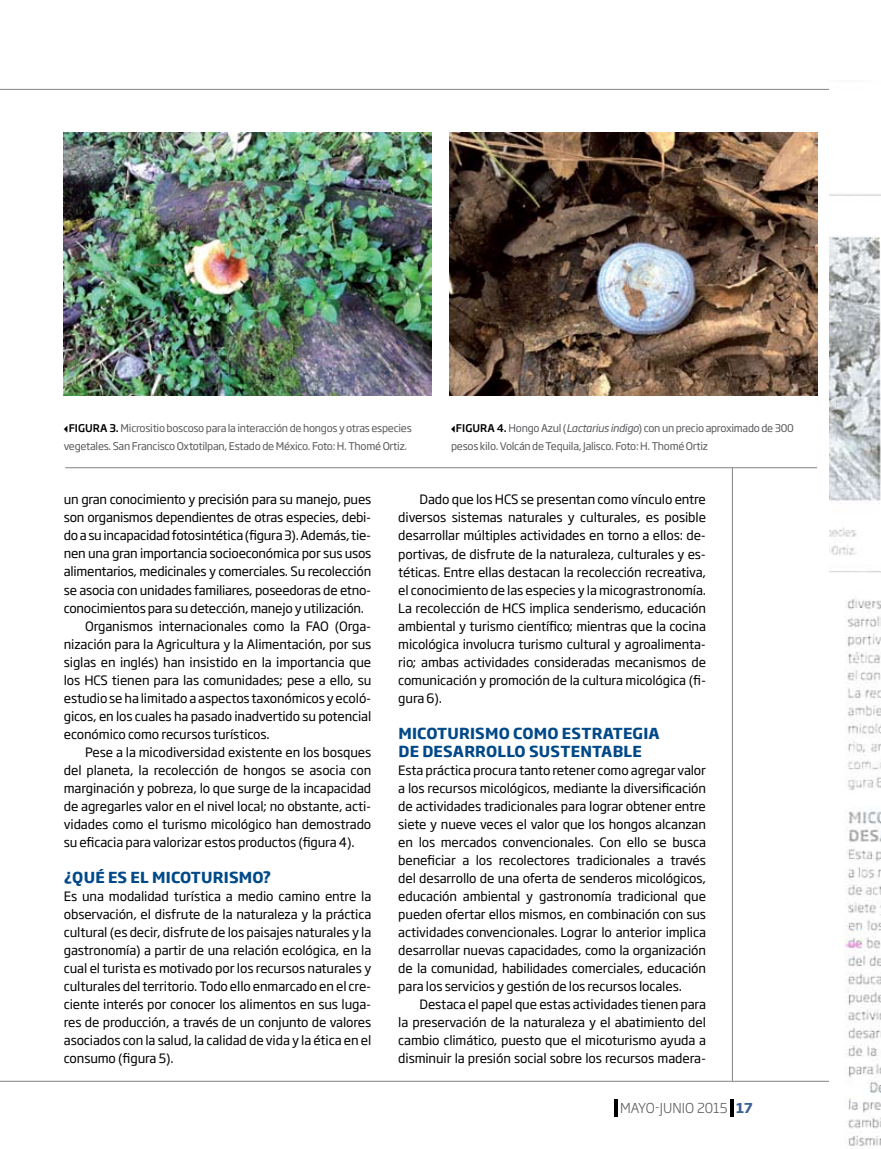
<style>
.page{position:relative;width:881px;height:1149px;background:#fff}
.page>*{position:absolute;margin:0;border:0;box-sizing:border-box;transform-origin:0 0}
.t1{font:700 15px/18px "Soho Gothic Pro";letter-spacing:.015em;color:#004988}
.t2{font:300 13.5px "Soho Gothic Pro";letter-spacing:-.01em;color:#58595b}
.t3{font:12.75px/18px "Soho Gothic Pro";letter-spacing:-.01em;color:#000;text-align:justify}
.t4{font:10.5px/18px "Soho Gothic Pro";letter-spacing:-.025em;color:#58595b}
.s1{font-family:"Fedra Serif A Pro";color:#000}
.s2{font-weight:500;color:#000}
.s3{font-style:italic}
.s4{font-weight:700;color:#3b6098}
</style>
<div class="page">
<hr style="left:0;top:89px;width:880px;height:1px;background:#808285">
<hr style="left:0;top:1080px;width:880px;height:1px;background:#808285">
<hr style="left:731px;top:468px;width:1px;height:612px;background:#808285">
<hr style="left:65px;top:467px;width:751px;height:1px;background:#808285">
<hr style="left:614px;top:1098px;width:3px;height:18px;background:#000">
<hr style="left:730px;top:1098px;width:3px;height:18px;background:#000">
<img style="left:449px;top:133px;width:367px;height:262px">
<img style="left:64px;top:133px;width:367px;height:262px">
<img style="left:828px;top:88px;width:52px;height:1059px">
<p class="t4" style="left:64px;top:419px;width:349px"><span class="s1">◂</span><span class="s2">FIGURA 3.</span> Micrositio boscoso para la interacción de hongos y otras especies vegetales. San Francisco Oxtotilpan, Estado de México. Foto: H. Thomé Ortiz.</p>
<p class="t4" style="left:451px;top:419px;width:344px"><span class="s1">◂</span><span class="s2">FIGURA 4.</span> Hongo Azul (<span class="s3">Lactarius indigo</span>) con un precio aproximado de 300 pesos kilo. Volcán de Tequila, Jalisco. Foto: H. Thomé Ortiz</p>
<p class="t3" style="left:64px;top:490px;width:309px">un gran conocimiento y precisión para su manejo, pues</p>
<p class="t3" style="left:64px;top:508px;width:309px">son organismos dependientes de otras especies, debi-</p>
<p class="t3" style="left:64px;top:526px;width:309px">do a su incapacidad fotosintética (figura 3). Además, tie-</p>
<p class="t3" style="left:64px;top:544px;width:309px">nen una gran importancia socioeconómica por sus usos</p>
<p class="t3" style="left:64px;top:562px;width:309px">alimentarios, medicinales y comerciales. Su recolección</p>
<p class="t3" style="left:64px;top:580px;width:309px">se asocia con unidades familiares, poseedoras de etno-</p>
<p class="t3" style="left:64px;top:598px;width:301px">conocimientos para su detección, manejo y utilización.</p>
<p class="t3" style="left:85px;top:616px;width:287px">Organismos internacionales como la FAO (Orga-</p>
<p class="t3" style="left:64px;top:634px;width:309px">nización para la Agricultura y la Alimentación, por sus</p>
<p class="t3" style="left:64px;top:652px;width:309px">siglas en inglés) han insistido en la importancia que</p>
<p class="t3" style="left:64px;top:670px;width:309px">los HCS tienen para las comunidades; pese a ello, su</p>
<p class="t3" style="left:64px;top:688px;width:309px">estudio se ha limitado a aspectos taxonómicos y ecoló-</p>
<p class="t3" style="left:64px;top:706px;width:309px">gicos, en los cuales ha pasado inadvertido su potencial</p>
<p class="t3" style="left:64px;top:724px;width:207px">económico como recursos turísticos.</p>
<p class="t3" style="left:85px;top:742px;width:287px">Pese a la micodiversidad existente en los bosques</p>
<p class="t3" style="left:64px;top:760px;width:309px">del planeta, la recolección de hongos se asocia con</p>
<p class="t3" style="left:64px;top:778px;width:309px">marginación y pobreza, lo que surge de la incapacidad</p>
<p class="t3" style="left:64px;top:796px;width:309px">de agregarles valor en el nivel local; no obstante, acti-</p>
<p class="t3" style="left:64px;top:814px;width:309px">vidades como el turismo micológico han demostrado</p>
<p class="t3" style="left:64px;top:832px;width:292px">su eficacia para valorizar estos productos (figura 4).</p>
<p class="t1" style="left:64px;top:866px;width:209px">¿QUÉ ES EL MICOTURISMO?</p>
<p class="t3" style="left:64px;top:886px;width:309px">Es una modalidad turística a medio camino entre la observación, el disfrute de la naturaleza y la práctica cultural (es decir, disfrute de los paisajes naturales y la gastronomía) a partir de una relación ecológica, en la cual el turista es motivado por los recursos naturales y culturales del territorio. Todo ello enmarcado en el cre&shy;ciente interés por conocer los alimentos en sus luga&shy;res de producción, a través de un conjunto de valores asociados con la salud, la calidad de vida y la ética en el consumo (figura 5).</p>
<p class="t3" style="left:398px;top:490px;width:309px;text-indent:21px">Dado que los HCS se presentan como vínculo entre diversos sistemas naturales y culturales, es posible desarrollar múltiples actividades en torno a ellos: de&shy;portivas, de disfrute de la naturaleza, culturales y es&shy;téticas. Entre ellas destacan la recolección recreativa, el conocimiento de las especies y la micograstronomía.<br>La recolección de HCS implica senderismo, educación ambiental y turismo científico; mientras que la cocina micológica involucra turismo cultural y agroalimenta&shy;rio; ambas actividades consideradas mecanismos de comunicación y promoción de la cultura micológica (fi&shy;gura 6).</p>
<p class="t1" style="left:398px;top:722px;width:261px">MICOTURISMO COMO ESTRATEGIA<br>DE DESARROLLO SUSTENTABLE</p>
<p class="t3" style="left:398px;top:760px;width:309px">Esta práctica procura tanto retener como agregar valor a los recursos micológicos, mediante la diversificación de actividades tradicionales para lograr obtener entre siete y nueve veces el valor que los hongos alcanzan en los mercados convencionales. Con ello se busca beneficiar a los recolectores tradicionales a través del desarrollo de una oferta de senderos micológicos, educación ambiental y gastronomía tradicional que pueden ofertar ellos mismos, en combinación con sus actividades convencionales. Lograr lo anterior implica desarrollar nuevas capacidades, como la organización de la comunidad, habilidades comerciales, educación para los servicios y gestión de los recursos locales.</p>
<p class="t3" style="left:398px;top:994px;width:309px;text-indent:21px">Destaca el papel que estas actividades tienen para la preservación de la naturaleza y el abatimiento del cambio climático, puesto que el micoturismo ayuda a disminuir la presión social sobre los recursos madera-</p>
<p class="t2" style="left:620px;top:1097px;width:134px">MAYO-JU NIO 2015 <span class="s4">17</span></p>
</div>
